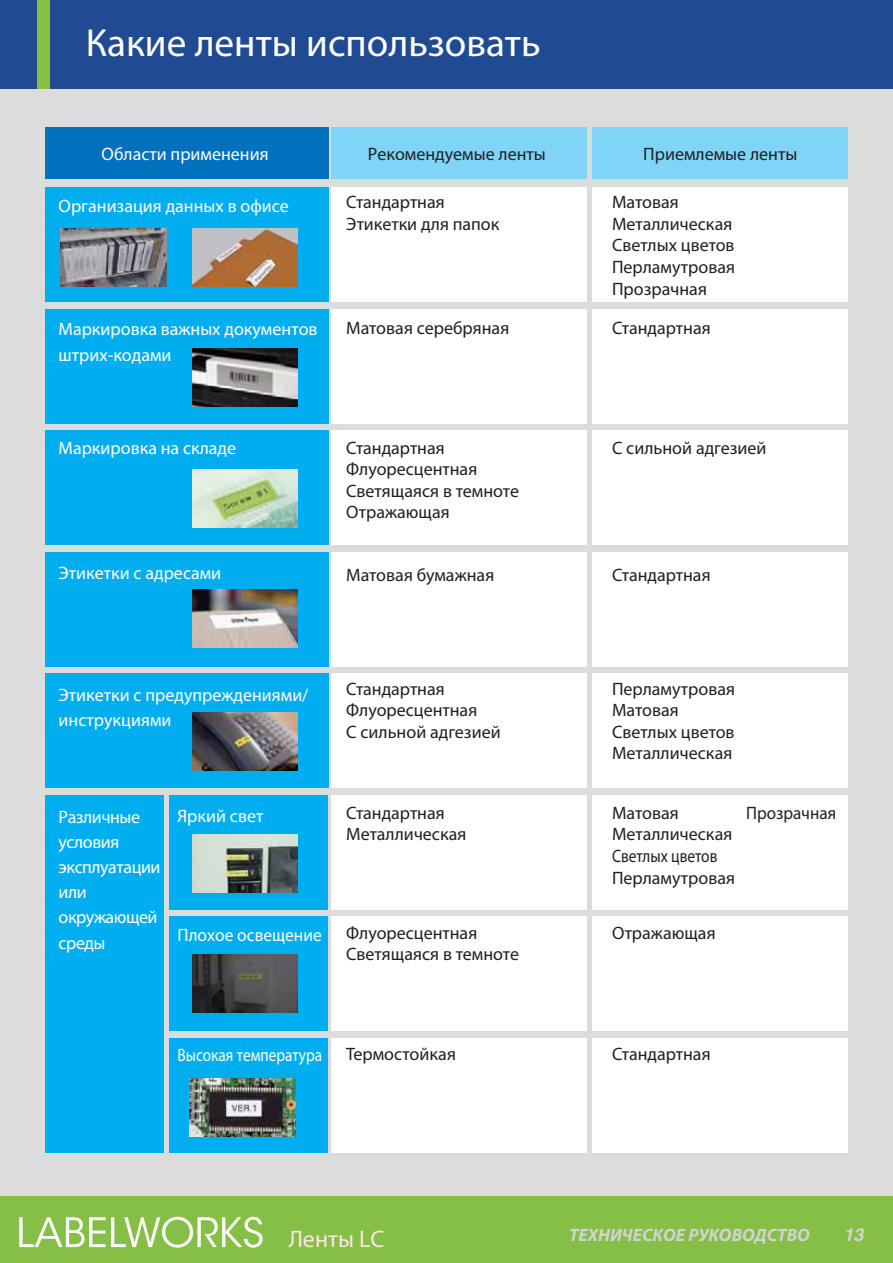
<style>
.page{position:relative;width:893px;height:1263px;background:#fff}
.page>*{position:absolute;margin:0;border:0;box-sizing:border-box;transform-origin:0 0}
.t1{font:39.3px "Myriad Pro";color:#fff}
.t2{font:24px "Myriad Pro";color:#fde4e4}
.t3{font:18px/21.6px "Myriad Pro";color:#231f20}
.t4{font:18px/25.2px "Myriad Pro";color:#fff}
.t5{font:18px/25.2px "Myriad Pro";letter-spacing:-.025em;color:#fff}
.t6{font:italic 700 18px "Myriad Pro";color:#d1d3d4}
.t7{font:18px "Myriad Pro";color:#fff;scale:.85 1}
.t8{font:18px "Myriad Pro";color:#231f20;scale:.95 1}
.t9{font:italic 700 18px "Helvetica";color:#d1d3d4}
</style>
<div class="page">
<div style="left:0;top:0;width:892px;height:1263px;background:#dddcdd"></div>
<div style="left:0;top:1196px;width:892px;height:67px;background:#86bf45"></div>
<svg style="left:19px;top:1217px;width:243px;height:31px"></svg>
<div style="left:0;top:0;width:892px;height:88px;background:#204b93"></div>
<div style="left:37px;top:0;width:13px;height:88px;background:#86bf45"></div>
<div style="left:45px;top:128px;width:283px;height:51px;background:#0071bc"></div>
<div style="left:332px;top:128px;width:255px;height:51px;background:#7fd4f7"></div>
<div style="left:592px;top:128px;width:255px;height:51px;background:#7fd4f7"></div>
<div style="left:45px;top:187px;width:283px;height:115px;background:#00aeef"></div>
<div style="left:332px;top:187px;width:255px;height:115px;background:#fff"></div>
<div style="left:592px;top:187px;width:255px;height:115px;background:#fff"></div>
<div style="left:45px;top:309px;width:283px;height:115px;background:#00aeef"></div>
<div style="left:332px;top:309px;width:255px;height:115px;background:#fff"></div>
<div style="left:592px;top:309px;width:255px;height:115px;background:#fff"></div>
<div style="left:332px;top:430px;width:255px;height:115px;background:#fff"></div>
<div style="left:592px;top:430px;width:255px;height:115px;background:#fff"></div>
<div style="left:45px;top:552px;width:283px;height:115px;background:#00aeef"></div>
<div style="left:332px;top:552px;width:255px;height:115px;background:#fff"></div>
<div style="left:592px;top:552px;width:255px;height:115px;background:#fff"></div>
<div style="left:45px;top:673px;width:283px;height:115px;background:#00aeef"></div>
<div style="left:332px;top:673px;width:255px;height:115px;background:#fff"></div>
<div style="left:592px;top:673px;width:255px;height:115px;background:#fff"></div>
<div style="left:45px;top:795px;width:119px;height:357px;background:#00aeef"></div>
<div style="left:332px;top:795px;width:255px;height:115px;background:#fff"></div>
<div style="left:592px;top:795px;width:255px;height:115px;background:#fff"></div>
<div style="left:169px;top:795px;width:159px;height:115px;background:#00aeef"></div>
<div style="left:45px;top:430px;width:283px;height:115px;background:#00aeef"></div>
<div style="left:169px;top:916px;width:159px;height:115px;background:#00aeef"></div>
<div style="left:169px;top:1038px;width:159px;height:114px;background:#00aeef"></div>
<div style="left:332px;top:916px;width:255px;height:115px;background:#fff"></div>
<div style="left:592px;top:916px;width:255px;height:115px;background:#fff"></div>
<div style="left:332px;top:1038px;width:255px;height:114px;background:#fff"></div>
<div style="left:592px;top:1038px;width:255px;height:114px;background:#fff"></div>
<img style="left:192px;top:713px;width:106px;height:58px">
<img style="left:192px;top:469px;width:106px;height:58px">
<img style="left:192px;top:348px;width:106px;height:58px">
<img style="left:192px;top:590px;width:106px;height:58px">
<img style="left:192px;top:228px;width:106px;height:59px">
<img style="left:192px;top:835px;width:106px;height:58px">
<img style="left:192px;top:954px;width:106px;height:59px">
<img style="left:61px;top:228px;width:105px;height:59px">
<img style="left:190px;top:1078px;width:105px;height:59px">
<h1 class="t1" style="left:86px;top:20px;width:456px">Какие ленты использовать</h1>
<p class="t4" style="left:102px;top:141px;width:168px">Области применения</p>
<p class="t3" style="left:368px;top:143px;width:180px">Рекомендуемые ленты</p>
<p class="t3" style="left:643px;top:143px;width:155px">Приемлемые ленты</p>
<p class="t4" style="left:59px;top:193px;width:232px">Организация данных в офисе</p>
<p class="t3" style="left:346px;top:191px;width:155px">Стандартная<br>Этикетки для папок</p>
<p class="t3" style="left:612px;top:191px;width:124px">Матовая<br>Металлическая<br>Светлых цветов<br>Перламутровая<br>Прозрачная</p>
<p class="t4" style="left:59px;top:317px;width:260px">Маркировка важных документов штрих-кодами</p>
<p class="t3" style="left:346px;top:317px;width:165px">Матовая серебряная</p>
<p class="t3" style="left:612px;top:317px;width:100px">Стандартная</p>
<p class="t4" style="left:59px;top:435px;width:179px">Маркировка на складе</p>
<p class="t4" style="left:59px;top:560px;width:164px">Этикетки с адресами</p>
<p class="t3" style="left:346px;top:437px;width:174px">Стандартная<br>Флуоресцентная<br>Светящаяся в темноте<br>Отражающая</p>
<p class="t3" style="left:346px;top:564px;width:149px">Матовая бумажная</p>
<p class="t3" style="left:612px;top:437px;width:156px">С сильной адгезией</p>
<p class="t3" style="left:612px;top:564px;width:100px">Стандартная</p>
<p class="t4" style="left:59px;top:682px;width:251px">Этикетки с предупреждениями/ инструкциями</p>
<p class="t3" style="left:346px;top:678px;width:156px">Стандартная<br>Флуоресцентная<br>С сильной адгезией</p>
<p class="t3" style="left:612px;top:678px;width:124px">Перламутровая<br>Матовая<br>Светлых цветов<br>Металлическая</p>
<p class="t5" style="left:59px;top:804px;width:103px">Различные условия эксплуатации или окружающей среды</p>
<p class="t4" style="left:177px;top:803px;width:87px">Яркий свет</p>
<p class="t4" style="left:177px;top:922px;width:146px">Плохое освещение</p>
<p class="t3" style="left:346px;top:802px;width:122px">Стандартная<br>Металлическая</p>
<p class="t3" style="left:346px;top:922px;width:174px">Флуоресцентная<br>Светящаяся в темноте</p>
<p class="t3" style="left:612px;top:802px;width:124px">Матовая<br>Металлическая<br>Светлых цветов<br>Перламутровая</p>
<p class="t8" style="left:746px;top:802px;width:96px">Прозрачная</p>
<p class="t3" style="left:612px;top:922px;width:105px">Отражающая</p>
<p class="t7" style="left:177px;top:1044px;width:172px">Высокая температура</p>
<p class="t3" style="left:346px;top:1043px;width:111px">Термостойкая</p>
<p class="t3" style="left:612px;top:1043px;width:100px">Стандартная</p>
<h2 class="t2" style="left:289px;top:1225px;width:97px">Ленты LC</h2>
<p class="t6" style="left:569px;top:1224px;width:242px">ТЕХНИЧЕСКОЕ РУКОВОДСТВО</p>
<p class="t9" style="left:843px;top:1228px;width:22px">13</p>
</div>
